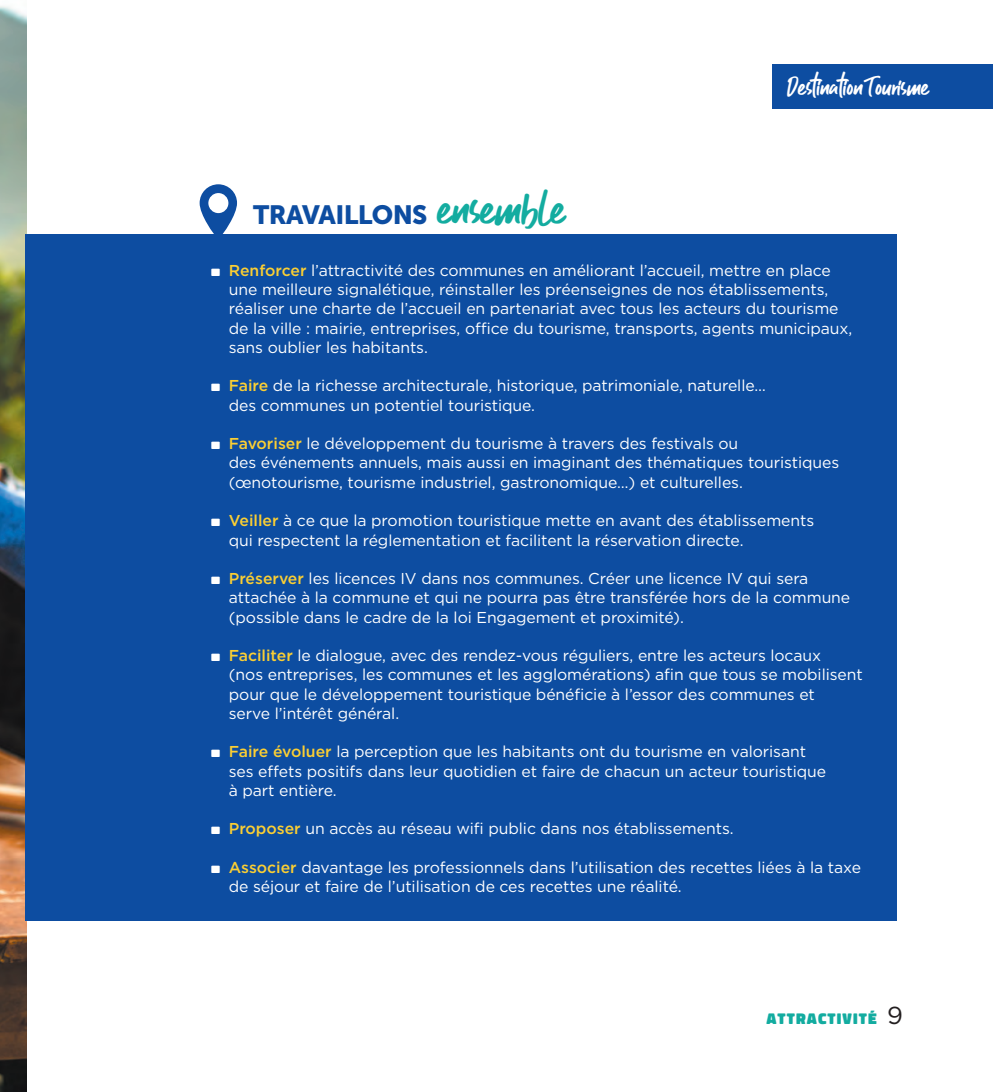
<style>
.page{position:relative;width:993px;height:1092px;background:#fff}
.page>*{position:absolute;margin:0;border:0;box-sizing:border-box;transform-origin:0 0}
.t1{font:900 36.75px "Don Jose";color:#fff}
.t2{font:26.25px "Museo Sans 900";letter-spacing:-.025em;color:#0d4da1}
.t3{font:24.5px "Guthen Bloots Personal Use";color:#fff}
.t4{font:24.5px "Gotham";color:#231f20}
.t5{font:15.75px/19.2px "Gotham";letter-spacing:-.005em;color:#fff}
.t6{font:900 15.75px "Don Jose";letter-spacing:.07em;color:#13aca0}
.s1{font-family:"Guthen Bloots Personal Use";font-size:45.5px;color:#13aca0}
.s2{font-weight:500;color:#fbcf33}
</style>
<div class="page">
<div style="left:772px;top:64px;width:220px;height:45px;background:#0d4da1"></div>
<img style="left:0;top:6px;width:26px;height:1085px">
<div style="left:25px;top:234px;width:870px;height:686px;background:#0d4da1"></div>
<svg style="left:199px;top:184px;width:38px;height:50px"></svg>
<div style="left:208px;top:193px;width:20px;height:20px;background:#fff;border-radius:50%"></div>
<h2 class="t2" style="left:253px;top:199px;width:313px">TRAVAILLONS <span class="s1">ensemble</span></h2>
<h3 class="t3" style="left:787px;top:71px;width:143px">Destination Tourisme</h3>
<h1 class="t1" style="left:210px;top:243px;width:12px">.</h1>
<p class="t5" style="left:229px;top:260px;width:625px"><span class="s2">Renforcer</span> l’attractivité des communes en améliorant l’accueil, mettre en place une meilleure signalétique, réinstaller les préenseignes de nos établissements, réaliser une charte de l’accueil en partenariat avec tous les acteurs du tourisme de la ville : mairie, entreprises, office du tourisme, transports, agents municipaux, sans oublier les habitants.</p>
<h1 class="t1" style="left:210px;top:359px;width:12px">.</h1>
<p class="t5" style="left:229px;top:376px;width:538px"><span class="s2">Faire</span> de la richesse architecturale, historique, patrimoniale, naturelle… des communes un potentiel touristique.</p>
<h1 class="t1" style="left:210px;top:416px;width:12px">.</h1>
<p class="t5" style="left:229px;top:433px;width:611px"><span class="s2">Favoriser</span> le développement du tourisme à travers des festivals ou<br>des événements annuels, mais aussi en imaginant des thématiques touristiques (œnotourisme, tourisme industriel, gastronomique…) et culturelles.</p>
<h1 class="t1" style="left:210px;top:493px;width:12px">.</h1>
<p class="t5" style="left:229px;top:510px;width:586px"><span class="s2">Veiller</span> à ce que la promotion touristique mette en avant des établissements qui respectent la réglementation et facilitent la réservation directe.</p>
<h1 class="t1" style="left:210px;top:551px;width:12px">.</h1>
<p class="t5" style="left:229px;top:568px;width:622px"><span class="s2">Préserver</span> les licences IV dans nos communes. Créer une licence IV qui sera attachée à la commune et qui ne pourra pas être transférée hors de la commune (possible dans le cadre de la loi Engagement et proximité).</p>
<h1 class="t1" style="left:210px;top:628px;width:12px">.</h1>
<p class="t5" style="left:229px;top:645px;width:635px"><span class="s2">Faciliter</span> le dialogue, avec des rendez-vous réguliers, entre les acteurs locaux<br>(nos entreprises, les communes et les agglomérations) afin que tous se mobilisent pour que le développement touristique bénéficie à l’essor des communes et<br>serve l’intérêt général.</p>
<h1 class="t1" style="left:210px;top:724px;width:12px">.</h1>
<p class="t5" style="left:229px;top:741px;width:598px"><span class="s2">Faire évoluer</span> la perception que les habitants ont du tourisme en valorisant ses effets positifs dans leur quotidien et faire de chacun un acteur touristique à part entière.</p>
<h1 class="t1" style="left:210px;top:801px;width:12px">.</h1>
<p class="t5" style="left:229px;top:818px;width:506px"><span class="s2">Proposer</span> un accès au réseau wifi public dans nos établissements.</p>
<h1 class="t1" style="left:210px;top:840px;width:12px">.</h1>
<p class="t5" style="left:229px;top:857px;width:633px"><span class="s2">Associer</span> davantage les professionnels dans l’utilisation des recettes liées à la taxe de séjour et faire de l’utilisation de ces recettes une réalité.</p>
<p class="t6" style="left:766px;top:1010px;width:112px">ATTRACTIVITÉ</p>
<h3 class="t4" style="left:886px;top:999px;width:17px">9</h3>
</div>
